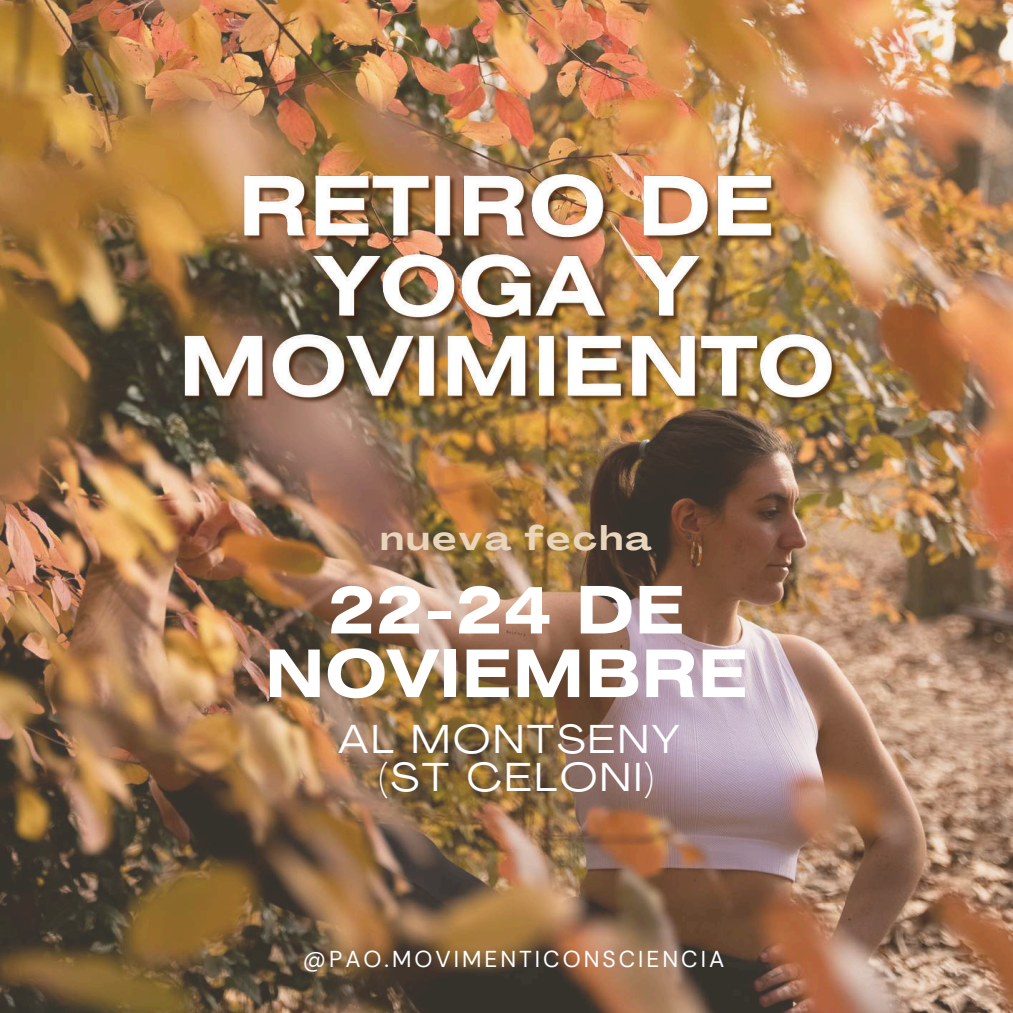
<style>
.page{position:relative;width:1013px;height:1013px;background:#fff}
.page>*{position:absolute;margin:0;border:0;box-sizing:border-box;transform-origin:0 0}
.t1{font:700 65.38px/63.5px "Helios Ext";color:#fff;text-align:center}
.t2{font:expanded 39.88px/38.4px "Agrandir";letter-spacing:.08em;color:#fff;text-align:center}
.t3{font:700 expanded 33.62px "Agrandir";letter-spacing:.08em;color:#e8d5bb}
.t4{font:23px "DM Sans";letter-spacing:.13em;color:#fff}
</style>
<div class="page">
<img style="left:0;top:0;width:1012px;height:1012px">
<img style="left:178px;top:170px;width:663px;height:241px">
<h3 class="t3" style="left:380px;top:525px;width:273px">nueva fecha</h3>
<h1 class="t1" style="left:264px;top:584px;width:485px">22-24 DE<br>NOVIEMBRE</h1>
<h2 class="t2" style="left:338px;top:723px;width:343px">AL MONTSENY (ST CELONI)</h2>
<p class="t4" style="left:303px;top:944px;width:423px">@PAO.MOVIMENTICONSCIENCIA</p>
</div>
